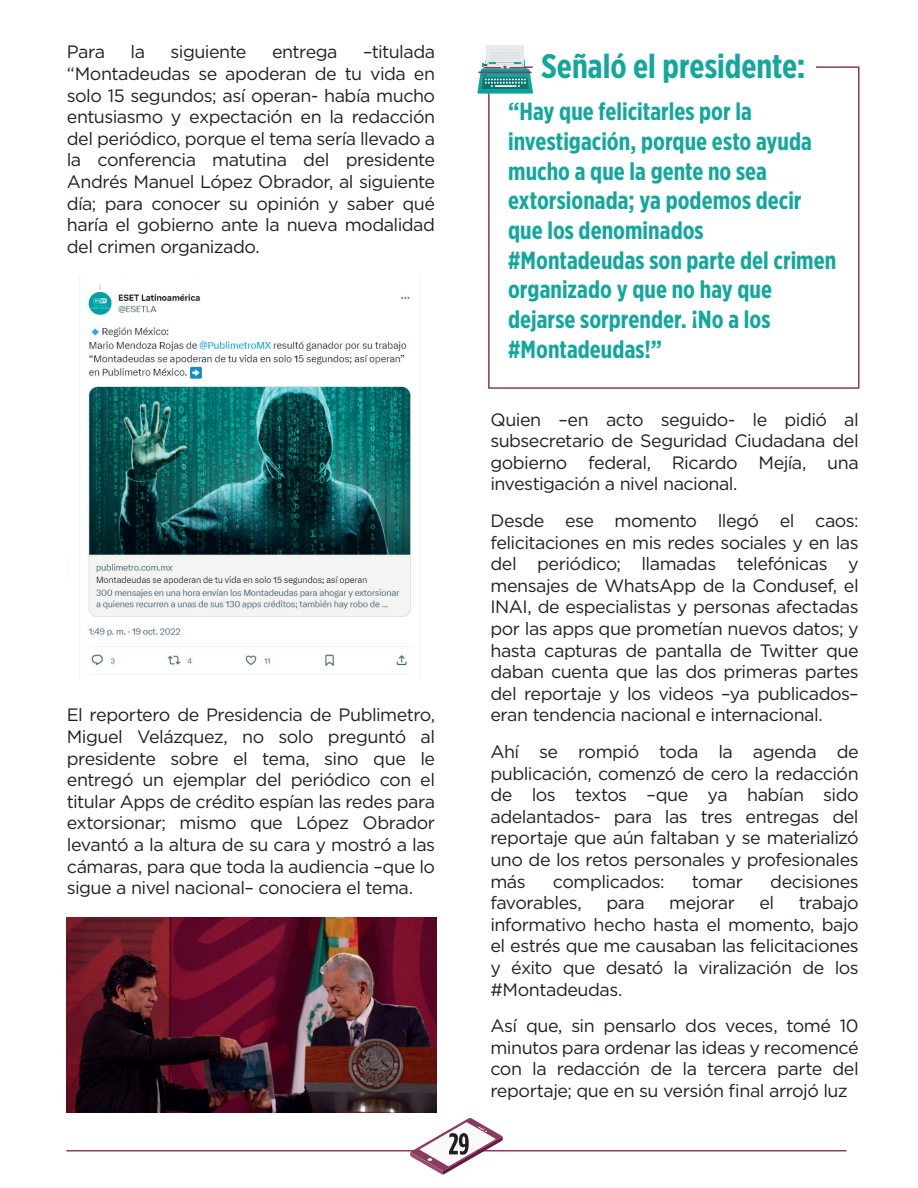
<style>
.page{position:relative;width:918px;height:1188px;background:#fff}
.page>*{position:absolute;margin:0;border:0;box-sizing:border-box;transform-origin:0 0}
.t1{font:700 34.05px "Gotham X Narrow";color:#12a79d}
.t2{font:700 24.75px/29.7px "Gotham X Narrow";color:#12a79d}
.t3{font:17.85px/21.6px "Gotham";letter-spacing:-.025em;color:#231f20;text-align:justify}
</style>
<div class="page">
<hr style="left:66px;top:1150px;width:780px;height:1px;background:#8a3a5c">
<svg style="left:488px;top:66px;width:372px;height:323px"></svg>
<div style="left:486px;top:45px;width:38px;height:23px;background:#e7e9ea"></div>
<svg style="left:477px;top:59px;width:56px;height:35px"></svg>
<img style="left:79px;top:275px;width:341px;height:405px">
<img style="left:67px;top:918px;width:370px;height:194px">
<svg style="left:410px;top:1118px;width:93px;height:57px"></svg>
<p class="t3" style="left:67px;top:41px;width:370px;text-indent:296px">–titulada “Montadeudas se apoderan de tu vida en solo 15 segundos; así operan- había mucho entusiasmo y expectación en la redacción del periódico, porque el tema sería llevado a la conferencia matutina del presidente Andrés Manuel López Obrador, al siguiente día; para conocer su opinión y saber qué haría el gobierno ante la nueva modalidad del crimen organizado.</p>
<p class="t3" style="left:67px;top:41px;width:40px">Para</p>
<p class="t3" style="left:131px;top:41px;width:16px">la</p>
<p class="t3" style="left:171px;top:41px;width:77px">siguiente</p>
<p class="t3" style="left:272px;top:41px;width:67px">entrega</p>
<p class="t3" style="left:67px;top:704px;width:370px">El reportero de Presidencia de Publimetro, Miguel Velázquez, no solo preguntó al presidente sobre el tema, sino que le entregó un ejemplar del periódico con el titular Apps de crédito espían las redes para extorsionar; mismo que López Obrador levantó a la altura de su cara y mostró a las cámaras, para que toda la audiencia –que lo sigue a nivel nacional– conociera el tema.</p>
<h1 class="t1" style="left:541px;top:45px;width:265px">Señaló el presidente:</h1>
<p class="t2" style="left:508px;top:97px;width:330px">“Hay que felicitarles por la investigación, porque esto ayuda mucho a que la gente no sea extorsionada; ya podemos decir que los denominados #Montadeudas son parte del crimen organizado y que no hay que dejarse sorprender. ¡No a los #Montadeudas!”</p>
<p class="t3" style="left:490px;top:408px;width:370px">Quien –en acto seguido- le pidió al subsecretario de Seguridad Ciudadana del gobierno federal, Ricardo Mejía, una investigación a nivel nacional.</p>
<p class="t3" style="left:490px;top:509px;width:370px">Desde ese momento llegó el caos: felicitaciones en mis redes sociales y en las del periódico; llamadas telefónicas y mensajes de WhatsApp de la Condusef, el INAI, de especialistas y personas afectadas por las apps que prometían nuevos datos; y hasta capturas de pantalla de Twitter que daban cuenta que las dos primeras partes del reportaje y los videos –ya publicados– eran tendencia nacional e internacional.</p>
<p class="t3" style="left:490px;top:741px;width:370px">Ahí se rompió toda la agenda de publicación, comenzó de cero la redacción de los textos –que ya habían sido adelantados- para las tres entregas del reportaje que aún faltaban y se materializó uno de los retos personales y profesionales más</p>
<p class="t3" style="left:553px;top:870px;width:113px">complicados:</p>
<p class="t3" style="left:692px;top:870px;width:53px">tomar</p>
<p class="t3" style="left:770px;top:870px;width:90px">decisiones</p>
<p class="t3" style="left:490px;top:892px;width:93px">favorables,</p>
<p class="t3" style="left:606px;top:892px;width:40px">para</p>
<p class="t3" style="left:669px;top:892px;width:67px">mejorar</p>
<p class="t3" style="left:759px;top:892px;width:16px">el</p>
<p class="t3" style="left:490px;top:892px;width:370px;text-indent:308px">trabajo informativo hecho hasta el momento, bajo el estrés que me causaban las felicitaciones y éxito que desató la viralización de los #Montadeudas.</p>
<p class="t3" style="left:490px;top:1015px;width:370px">Así que, sin pensarlo dos veces, tomé 10 minutos para ordenar las ideas y recomencé con la redacción de la tercera parte del reportaje; que en su versión final arrojó luz</p>
</div>
